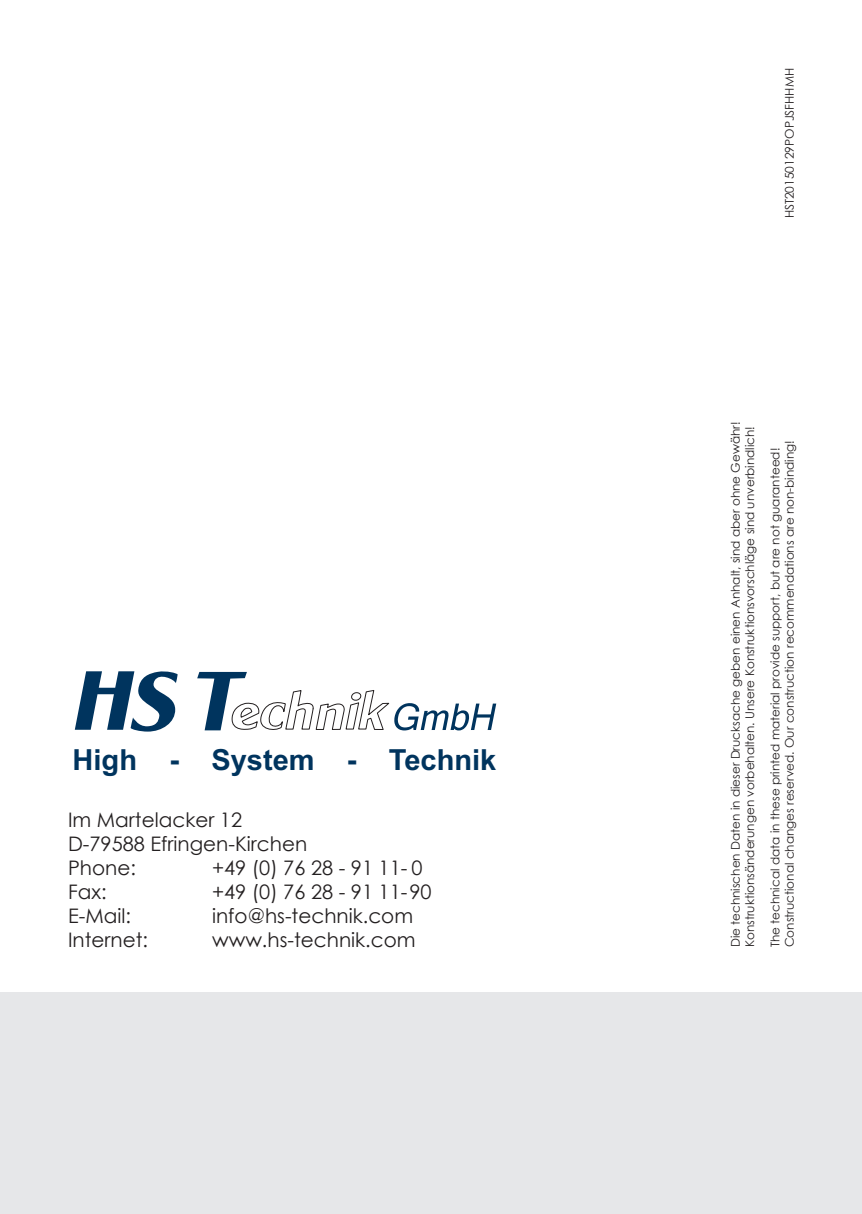
<style>
.page{position:relative;width:862px;height:1214px;background:#fff}
.page>*{position:absolute;margin:0;border:0;box-sizing:border-box;transform-origin:0 0}
.t1{font:700 29px "Arial";color:#00345e}
.t2{font:20px/24px "Century Gothic";color:#231f20}
.t3{font:12px/14.4px "Century Gothic";color:#231f20}
</style>
<div class="page">
<svg style="left:75px;top:671px;width:103px;height:60px"></svg>
<svg style="left:197px;top:672px;width:299px;height:59px"></svg>
<div style="left:0;top:992px;width:862px;height:221px;background:#e6e7e9"></div>
<h1 class="t1" style="left:73px;top:740px;width:425px">High - System - Technik</h1>
<h2 class="t2" style="left:68px;top:807px;width:241px">Im Martelacker 12<br>D-79588 Efringen-Kirchen<br>Phone:</h2>
<h2 class="t2" style="left:212px;top:855px;width:212px">+49 (0) 76 28 - 91 11- 0</h2>
<h2 class="t2" style="left:68px;top:879px;width:40px">Fax:</h2>
<h2 class="t2" style="left:212px;top:879px;width:221px">+49 (0) 76 28 - 91 11-90</h2>
<h2 class="t2" style="left:68px;top:903px;width:64px">E-Mail:</h2>
<h2 class="t2" style="left:212px;top:903px;width:203px">info@hs-technik.com</h2>
<h2 class="t2" style="left:68px;top:927px;width:82px">Internet:</h2>
<h2 class="t2" style="left:212px;top:927px;width:205px">www.hs-technik.com</h2>
<p class="t3" style="left:782px;top:218px;width:152px;rotate:-90deg">HST20150129POPJSFHHMH</p>
<p class="t3" style="left:728px;top:947px;width:527px;rotate:-90deg">Die technischen Daten in dieser Drucksache geben einen Anhalt, sind aber ohne Gewähr!<br>Konstruktionsänderungen vorbehalten. Unsere Konstruktionsvorschläge sind unverbindlich!</p>
<p class="t3" style="left:768px;top:947px;width:508px;rotate:-90deg">The technical data in these printed material provide support, but are not guaranteed!<br>Constructional changes reserved. Our construction recommendations are non-binding!</p>
</div>
